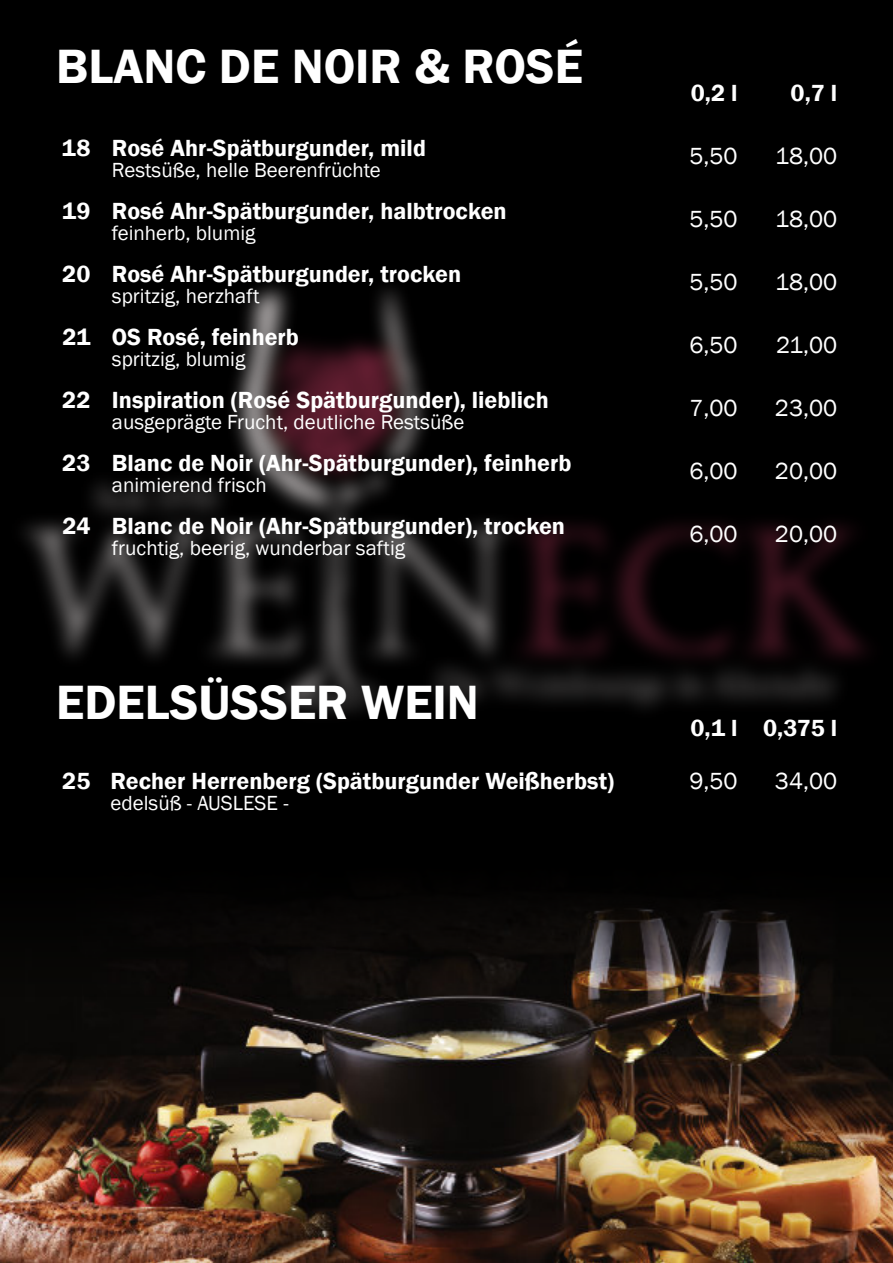
<style>
.page{position:relative;width:893px;height:1263px;background:#fff}
.page>*{position:absolute;margin:0;border:0;box-sizing:border-box;transform-origin:0 0}
.t1{font:600 49.5px "Franklin Gothic";color:#fff}
.t2{font:600 24px "Franklin Gothic";color:#fff}
.t3{font:24px "Franklin Gothic";color:#fff}
.t4{font:21px "Franklin Gothic";color:#fff}
</style>
<div class="page">
<div style="left:0;top:0;width:893px;height:1096px;background:#000"></div>
<img style="left:23px;top:284px;width:845px;height:431px">
<img style="left:0;top:907px;width:893px;height:356px">
<h1 class="t1" style="left:56px;top:49px;width:528px">BLANC DE NOIR &amp; ROSÉ</h1>
<p class="t2" style="left:62px;top:139px;width:30px">18</p>
<p class="t2" style="left:62px;top:202px;width:30px">19</p>
<p class="t2" style="left:62px;top:265px;width:30px">20</p>
<p class="t2" style="left:62px;top:328px;width:29px">21</p>
<p class="t2" style="left:62px;top:391px;width:30px">22</p>
<p class="t2" style="left:62px;top:454px;width:30px">23</p>
<p class="t2" style="left:62px;top:517px;width:29px">24</p>
<p class="t2" style="left:112px;top:139px;width:315px">Rosé Ahr-Spätburgunder, mild</p>
<p class="t4" style="left:112px;top:163px;width:270px">Restsüße, helle Beerenfrüchte</p>
<p class="t2" style="left:112px;top:202px;width:396px">Rosé Ahr-Spätburgunder, halbtrocken</p>
<p class="t4" style="left:112px;top:226px;width:145px">feinherb, blumig</p>
<p class="t2" style="left:112px;top:265px;width:351px">Rosé Ahr-Spätburgunder, trocken</p>
<p class="t4" style="left:112px;top:289px;width:149px">spritzig, herzhaft</p>
<p class="t2" style="left:112px;top:328px;width:188px">OS Rosé, feinherb</p>
<p class="t4" style="left:112px;top:352px;width:135px">spritzig, blumig</p>
<p class="t2" style="left:112px;top:391px;width:438px">Inspiration (Rosé Spätburgunder), lieblich</p>
<p class="t4" style="left:112px;top:415px;width:354px">ausgeprägte Frucht, deutliche Restsüße</p>
<p class="t2" style="left:112px;top:454px;width:461px">Blanc de Noir (Ahr-Spätburgunder), feinherb</p>
<p class="t4" style="left:112px;top:478px;width:156px">animierend frisch</p>
<p class="t2" style="left:112px;top:517px;width:455px">Blanc de Noir (Ahr-Spätburgunder), trocken</p>
<p class="t4" style="left:112px;top:541px;width:295px">fruchtig, beerig, wunderbar saftig</p>
<h1 class="t1" style="left:56px;top:684px;width:424px">EDELSÜSSER WEIN</h1>
<p class="t2" style="left:62px;top:772px;width:30px">25</p>
<p class="t2" style="left:111px;top:772px;width:505px">Recher Herrenberg (Spätburgunder Weißherbst)</p>
<p class="t4" style="left:111px;top:796px;width:179px">edelsüß - AUSLESE -</p>
<p class="t2" style="left:691px;top:84px;width:48px">0,2 l</p>
<p class="t2" style="left:791px;top:84px;width:48px">0,7 l</p>
<p class="t3" style="left:689px;top:147px;width:50px">5,50</p>
<p class="t3" style="left:775px;top:147px;width:64px">18,00</p>
<p class="t3" style="left:689px;top:210px;width:50px">5,50</p>
<p class="t3" style="left:775px;top:210px;width:64px">18,00</p>
<p class="t3" style="left:689px;top:273px;width:50px">5,50</p>
<p class="t3" style="left:775px;top:273px;width:64px">18,00</p>
<p class="t3" style="left:689px;top:336px;width:50px">6,50</p>
<p class="t3" style="left:776px;top:336px;width:63px">21,00</p>
<p class="t3" style="left:689px;top:399px;width:50px">7,00</p>
<p class="t3" style="left:775px;top:399px;width:64px">23,00</p>
<p class="t3" style="left:689px;top:462px;width:50px">6,00</p>
<p class="t3" style="left:775px;top:462px;width:64px">20,00</p>
<p class="t3" style="left:689px;top:525px;width:50px">6,00</p>
<p class="t3" style="left:775px;top:525px;width:64px">20,00</p>
<p class="t2" style="left:691px;top:719px;width:148px">0,1 l 0,375 l</p>
<p class="t3" style="left:689px;top:772px;width:50px">9,50</p>
<p class="t3" style="left:775px;top:772px;width:64px">34,00</p>
</div>
